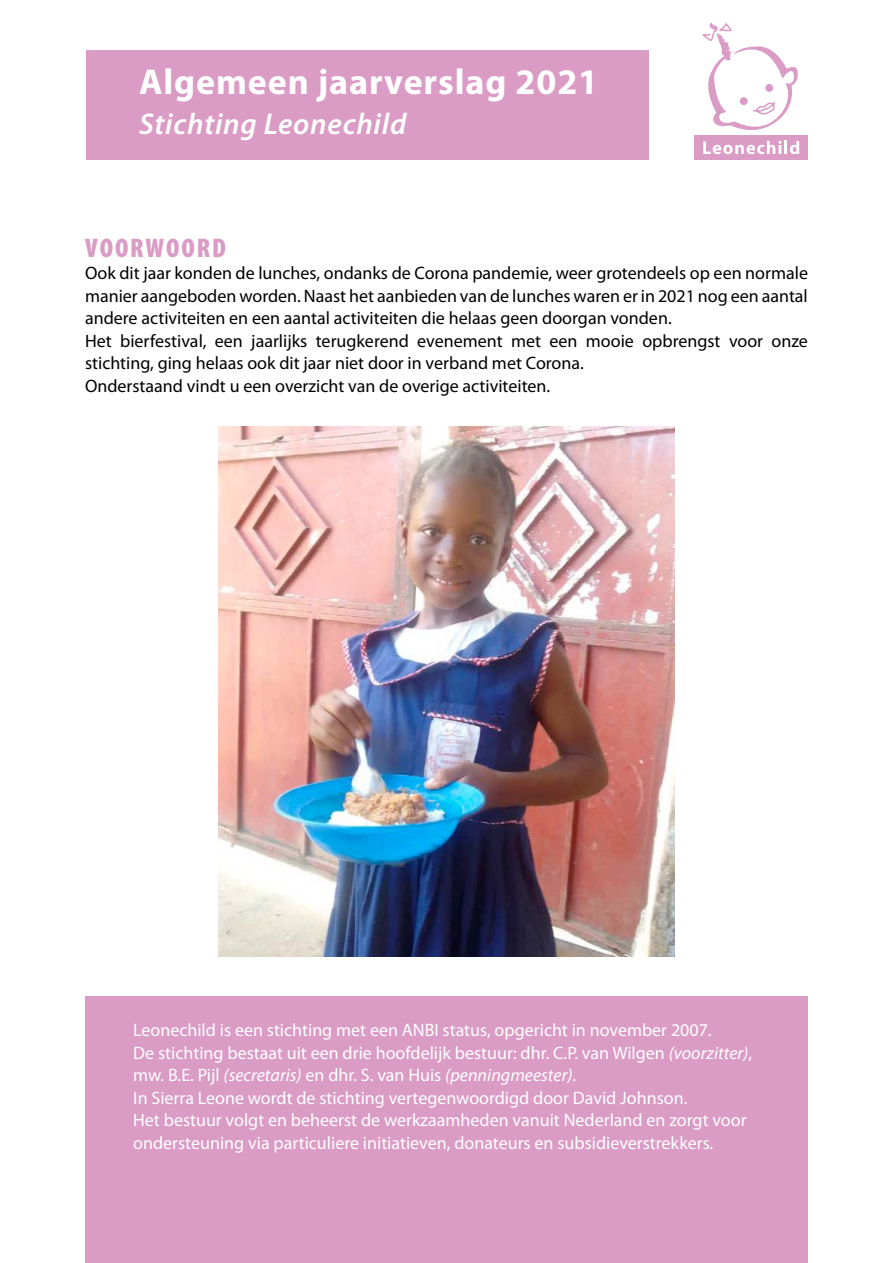
<style>
.page{position:relative;width:893px;height:1263px;background:#fff}
.page>*{position:absolute;margin:0;border:0;box-sizing:border-box;transform-origin:0 0}
.t1{font:700 36px "Myriad Pro";letter-spacing:.025em;color:#fff}
.t2{font:italic 600 30px "Myriad Pro";letter-spacing:.025em;color:#fff}
.t3{font:900 condensed 27px "Myriad Pro";letter-spacing:.07em;color:#da9bc5}
.t4{font:18px/22.5px "Myriad Pro";color:#000}
.t5{font:18px/22.5px "Myriad Pro";color:#fff}
.s1{font-style:italic}
</style>
<div class="page">
<div style="left:86px;top:51px;width:562px;height:109px;background:#da9bc5"></div>
<div style="left:85px;top:996px;width:723px;height:267px;background:#da9bc5"></div>
<div style="left:695px;top:136px;width:113px;height:24px;background:#da9bc5"></div>
<svg style="left:696px;top:22px;width:104px;height:132px"></svg>
<img style="left:219px;top:426px;width:455px;height:531px">
<h1 class="t1" style="left:139px;top:58px;width:461px">Algemeen jaarverslag 2021</h1>
<h2 class="t2" style="left:139px;top:105px;width:269px">Stichting Leonechild</h2>
<h3 class="t3" style="left:85px;top:230px;width:142px">VOORWOORD</h3>
<p class="t4" style="left:85px;top:262px;width:724px">Ook dit jaar konden de lunches, ondanks de Corona pandemie, weer grotendeels op een normale manier aangeboden worden. Naast het aanbieden van de lunches waren er in 2021 nog een aantal andere activiteiten en een aantal activiteiten die helaas geen doorgan vonden.<br>Het bierfestival, een jaarlijks terugkerend evenement met een mooie opbrengst voor onze stichting, ging helaas ook dit jaar niet door in verband met Corona.<br>Onderstaand vindt u een overzicht van de overige activiteiten.</p>
<p class="t5" style="left:133px;top:1019px;width:620px">Leonechild is een stichting met een ANBI status, opgericht in november 2007.<br>De stichting bestaat uit een drie hoofdelijk bestuur: dhr. C.P. van Wilgen <span class="s1">(voorzitter)</span>, mw. B.E. Pijl <span class="s1">(secretaris)</span> en dhr. S. van Huis <span class="s1">(penningmeester)</span>.<br>In Sierra Leone wordt de stichting vertegenwoordigd door David Johnson.<br>Het bestuur volgt en beheerst de werkzaamheden vanuit Nederland en zorgt voor ondersteuning via particuliere initiatieven, donateurs en subsidieverstrekkers.</p>
</div>
